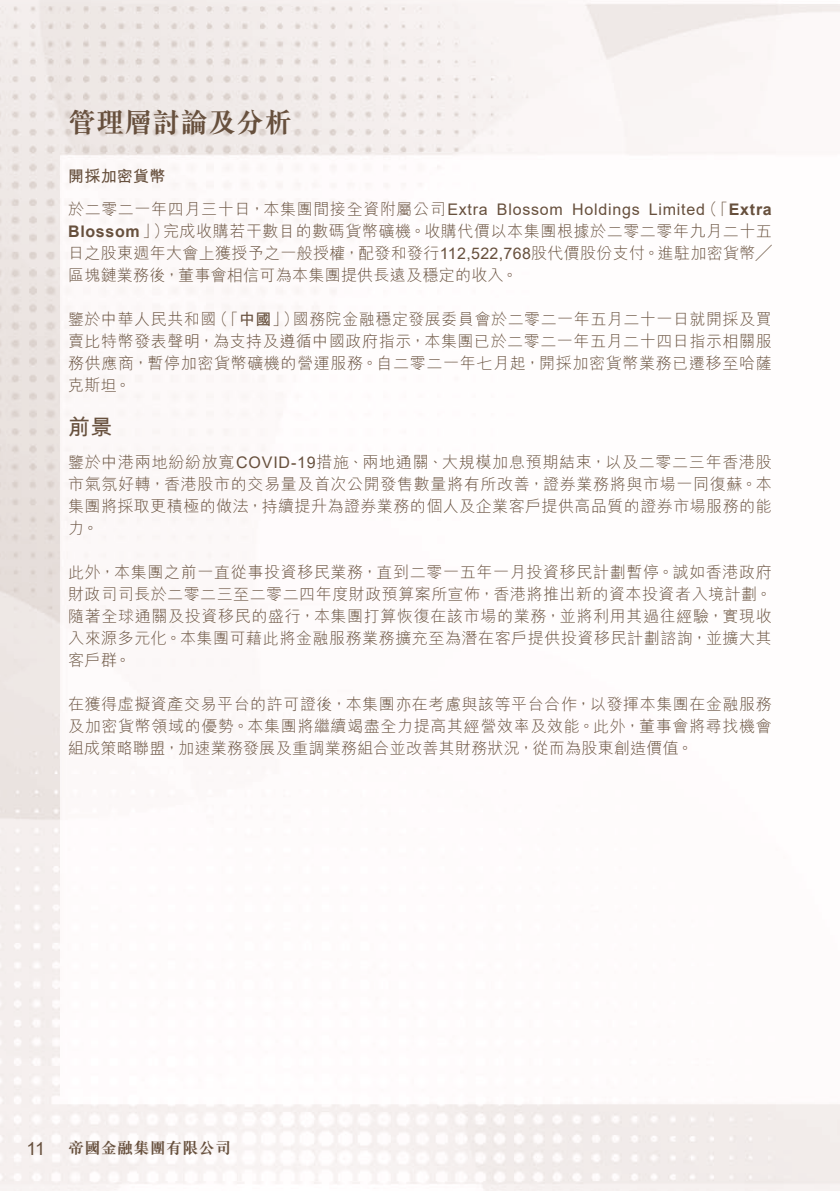
<style>
.page{position:relative;width:840px;height:1191px;background:#fff}
.page>*{position:absolute;margin:0;border:0;box-sizing:border-box;transform-origin:0 0}
.t1{font:700 28px "M Sung HK";color:#67503d}
.t2{font:700 22px "M Hei HK";color:#67503d}
.t3{font:18px "Arial";color:#67503d}
.t4{font:300 16px/22px "M Hei HK";letter-spacing:.035em;color:#67503d}
.t5{font:16px "Arial";letter-spacing:.045em;color:#67503d}
.t6{font:700 16px "Arial";letter-spacing:.045em;color:#67503d}
.t7{font:700 16px "M Sung HK";letter-spacing:.02em;color:#67503d}
.t8{font:700 16px "M Hei HK";letter-spacing:.015em;color:#67503d}
.s1{font-family:"M Hei HK";font-weight:300}
.s2{font-family:"Arial";font-weight:400}
.s3{font-weight:700}
</style>
<div class="page">
<img style="left:0;top:0;width:839px;height:1191px">
<h1 class="t1" style="left:68px;top:103px;width:225px">管理層討論及分析</h1>
<p class="t8" style="left:68px;top:164px;width:99px">開採加密貨幣</p>
<p class="t6" style="left:701px;top:198px;width:72px"><span class="s1">（「</span>Extra</p>
<p class="t4" style="left:163px;top:197px;width:610px;text-indent:-95px">於二零二一年四月三十日，本集團間接全資附屬公司<span class="s2">Extra<br></span>完成收購若干數目的數碼貨幣礦機。收購代價以本集團根據於二零二零年九月二十五</p>
<p class="t5" style="left:496px;top:198px;width:67px">Blossom</p>
<p class="t5" style="left:571px;top:198px;width:69px">Holdings</p>
<p class="t5" style="left:648px;top:198px;width:58px">Limited</p>
<p class="t6" style="left:68px;top:220px;width:102px">Blossom<span class="s1">」）</span></p>
<p class="t4" style="left:68px;top:241px;width:705px">日之股東週年大會上獲授予之一般授權，配發和發行<span class="s2">112,522,768</span>股代價股份支付。進駐加密貨幣╱區塊鏈業務後，董事會相信可為本集團提供長遠及穩定的收入。</p>
<p class="t4" style="left:293px;top:307px;width:480px">國務院金融穩定發展委員會於二零二一年五月二十一日就開採及買</p>
<p class="t4" style="left:212px;top:307px;width:88px">（「<span class="s3">中國</span>」）</p>
<p class="t4" style="left:68px;top:307px;width:704px">鑒於中華人民共和國<br>賣比特幣發表聲明，為支持及遵循中國政府指示，本集團已於二零二一年五月二十四日指示相關服務供應商，暫停加密貨幣礦機的營運服務。自二零二一年七月起，開採加密貨幣業務已遷移至哈薩克斯坦。</p>
<h2 class="t2" style="left:68px;top:411px;width:46px">前景</h2>
<p class="t4" style="left:68px;top:451px;width:704px;text-align:justify">鑒於中港兩地紛紛放寬<span class="s2">COVID-19</span>措施、兩地通關、大規模加息預期結束，以及二零二三年香港股市氣氛好轉，香港股市的交易量及首次公開發售數量將有所改善，證券業務將與市場一同復蘇。本集團將採取更積極的做法，持續提升為證券業務的個人及企業客戶提供高品質的證券市場服務的能力。</p>
<p class="t4" style="left:68px;top:561px;width:704px;text-align:justify">此外，本集團之前一直從事投資移民業務，直到二零一五年一月投資移民計劃暫停。誠如香港政府財政司司長於二零二三至二零二四年度財政預算案所宣佈，香港將推出新的資本投資者入境計劃。隨著全球通關及投資移民的盛行，本集團打算恢復在該市場的業務，並將利用其過往經驗，實現收入來源多元化。本集團可藉此將金融服務業務擴充至為潛在客戶提供投資移民計劃諮詢，並擴大其客戶群。</p>
<p class="t4" style="left:68px;top:693px;width:704px;text-align:justify">在獲得虛擬資產交易平台的許可證後，本集團亦在考慮與該等平台合作，以發揮本集團在金融服務及加密貨幣領域的優勢。本集團將繼續竭盡全力提高其經營效率及效能。此外，董事會將尋找機會組成策略聯盟，加速業務發展及重調業務組合並改善其財務狀況，從而為股東創造價值。</p>
<p class="t3" style="left:26px;top:1136px;width:20px">11</p>
<p class="t7" style="left:68px;top:1137px;width:164px">帝國金融集團有限公司</p>
</div>
